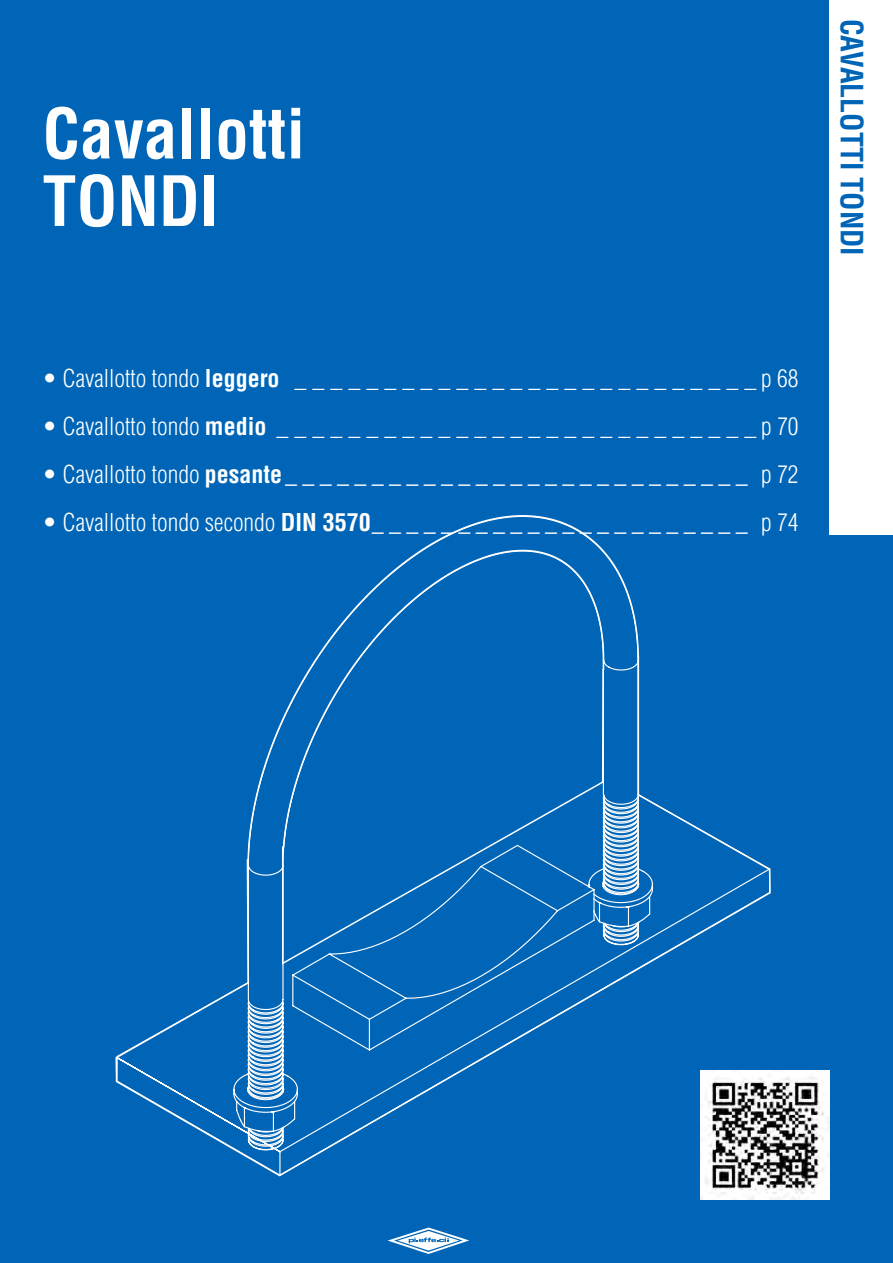
<style>
.page{position:relative;width:893px;height:1263px;background:#0065b7}
.page>*{position:absolute;margin:0;border:0;box-sizing:border-box;transform-origin:0 0}
.t1{font:700 condensed 67.5px/67.5px "Helvetica";color:#fff}
.t2{font:700 condensed 30px "Helvetica";color:#0065b7}
.t3{font:300 condensed 24px "Helvetica";color:#fff}
.t4{font:700 condensed 24px "Helvetica";color:#fff}
.s1{font-weight:300}
.s2{font-weight:700}
</style>
<div class="page">
<div style="left:829px;top:0;width:64px;height:534px;background:#fff"></div>
<svg style="left:388px;top:1227px;width:81px;height:27px"></svg>
<svg style="left:115px;top:515px;width:656px;height:662px"></svg>
<svg style="left:116px;top:659px;width:524px;height:518px"></svg>
<img style="left:701px;top:1071px;width:128px;height:128px">
<h1 class="t1" style="left:43px;top:100px;width:264px">Cavallotti<br>Tondi</h1>
<p class="t2" style="left:871px;top:19px;width:236px;rotate:90deg">Cavallotti tondi</p>
<p class="t4" style="left:43px;top:364px;width:757px"><span class="s1">• Cavallotto tondo</span> leggero _ _ _ _ _ _ _ _ _ _ _ _ _ _ _ _ _ _ _ _ _ _ _ _ _ <span class="s1">p 68</span></p>
<p class="t4" style="left:43px;top:412px;width:757px"><span class="s1">• Cavallotto tondo</span> medio _ _ _ _ _ _ _ _ _ _ _ _ _ _ _ _ _ _ _ _ _ _ _ _ _ _ <span class="s1">p 70</span></p>
<p class="t3" style="left:43px;top:461px;width:757px">• Cavallotto tondo <span class="s2">pesante</span> _ _ _ _ _ _ _ _ _ _ _ _ _ _ _ _ _ _ _ _ _ _ _ _ _ _ _ p 72</p>
<p class="t3" style="left:43px;top:509px;width:757px">• Cavallotto tondo secondo <span class="s2">DIN 3570</span> _ _ _ _ _ _ _ _ _ _ _ _ _ _ _ _ _ _ _ _ _ _ p 74</p>
</div>
